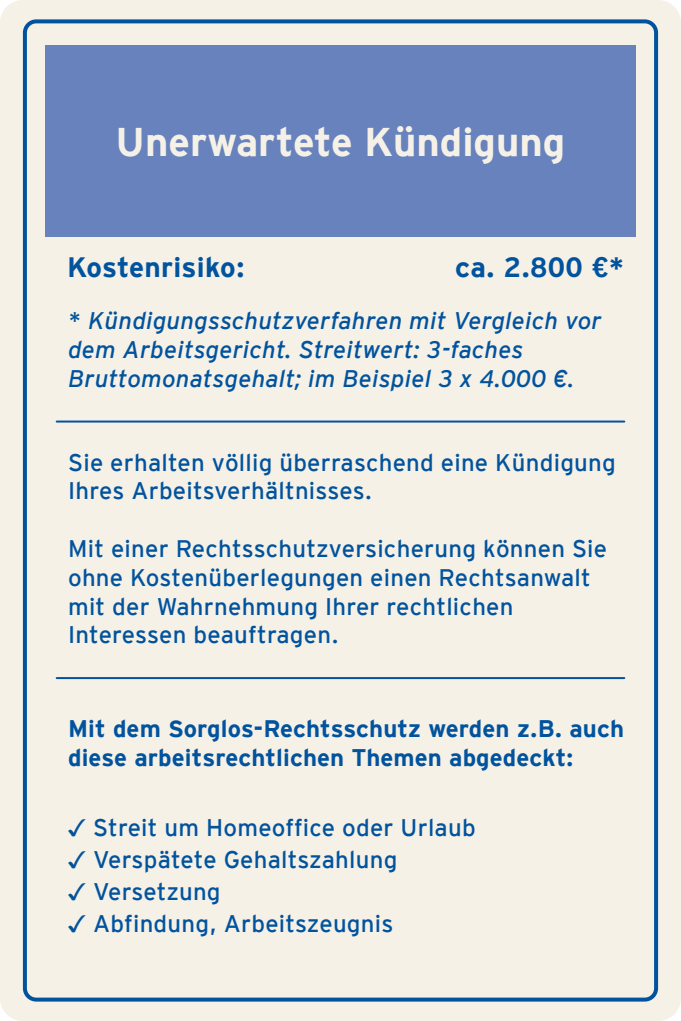
<style>
.page{position:relative;width:681px;height:1021px;background:#fff}
.page>*{position:absolute;margin:0;border:0;box-sizing:border-box;transform-origin:0 0}
.t1{font:700 40px "CC Interstate";color:#f6f1e7}
.t2{font:700 28px "CC Interstate";letter-spacing:.01em;color:#01539e}
.t3{font:24px/28.8px "CC Interstate";letter-spacing:.01em;color:#01539e}
.t4{font:italic 24px/28.8px "CC Interstate";letter-spacing:.01em;color:#01539e}
.t5{font:700 24px/28.8px "CC Interstate";letter-spacing:.005em;color:#01539e}
.s1{font-family:"Arial Unicode MS"}
</style>
<div class="page">
<div style="left:0;top:0;width:680px;height:1020px;background:#f6f1e7;border-radius:23px"></div>
<div style="left:23px;top:19px;width:634px;height:982px;border:4px solid #01539e;border-radius:11px"></div>
<div style="left:45px;top:45px;width:590px;height:192px;background:#6782bc"></div>
<hr style="left:57px;top:420px;width:567px;height:2px;background:#01539e">
<hr style="left:57px;top:677px;width:567px;height:2px;background:#01539e">
<h1 class="t1" style="left:115px;top:120px;width:451px">Unerwartete Kündigung</h1>
<p class="t2" style="left:67px;top:251px;width:179px">Kostenrisiko:</p>
<p class="t2" style="left:455px;top:251px;width:169px">ca. 2.800 €*</p>
<p class="t4" style="left:68px;top:306px;width:534px">* Kündigungsschutzverfahren mit Vergleich vor dem Arbeitsgericht. Streitwert: 3-faches<br>Bruttomonatsgehalt; im Beispiel 3 x 4.000 €.</p>
<p class="t3" style="left:68px;top:447px;width:549px">Sie erhalten völlig überraschend eine Kündigung<br>Ihres Arbeitsverhältnisses.</p>
<p class="t3" style="left:68px;top:534px;width:540px">Mit einer Rechtsschutzversicherung können Sie ohne Kostenüberlegungen einen Rechtsanwalt mit der Wahrnehmung Ihrer rechtlichen Interessen beauftragen.</p>
<p class="t5" style="left:68px;top:713px;width:557px">Mit dem Sorglos-Rechtsschutz werden z.B. auch diese arbeitsrechtlichen Themen abgedeckt:</p>
<p class="t3" style="left:68px;top:813px;width:409px"><span class="s1">✓</span> Streit um Homeoffice oder Urlaub</p>
<p class="t3" style="left:68px;top:845px;width:330px"><span class="s1">✓</span> Verspätete Gehaltszahlung</p>
<p class="t3" style="left:68px;top:877px;width:154px"><span class="s1">✓</span> Versetzung</p>
<p class="t3" style="left:68px;top:909px;width:327px"><span class="s1">✓</span> Abfindung, Arbeitszeugnis</p>
</div>
